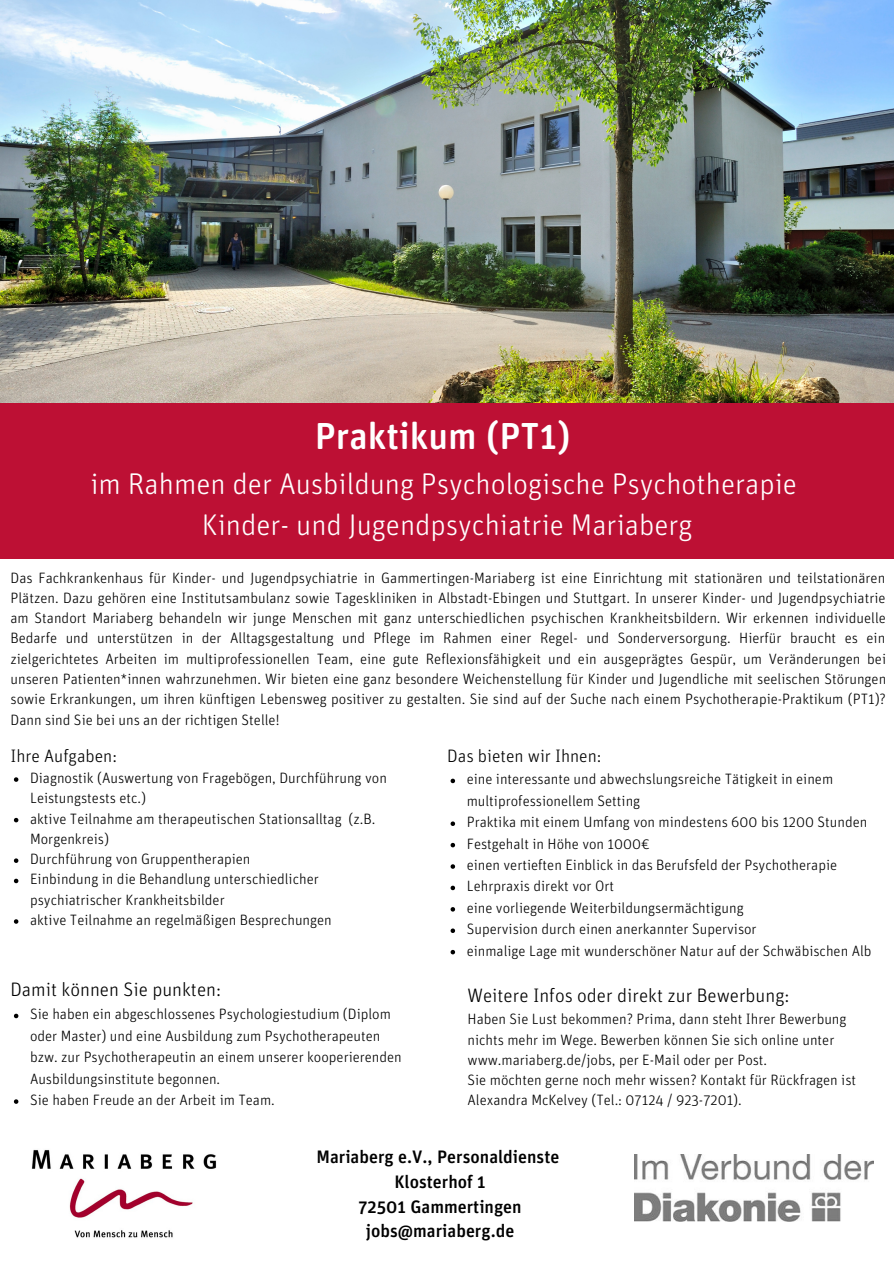
<style>
.page{position:relative;width:894px;height:1264px;background:#fff}
.page>*{position:absolute;margin:0;border:0;box-sizing:border-box;transform-origin:0 0}
.t1{font:500 37.5px "Unit Rounded OT";color:#fff}
.t2{font:300 30px "Unit Rounded OT";color:#fff}
.t3{font:300 19.5px "Unit Rounded OT";color:#000}
.t4{font:500 18px "Unit OT";color:#000}
.t5{font:300 18px "Unit Rounded OT";color:#000}
.t6{font:300 15px/20.2px "Unit Rounded OT";color:#000}
</style>
<div class="page">
<div style="left:0;top:402px;width:893px;height:157px;background:#bd1034"></div>
<img style="left:31px;top:1149px;width:186px;height:89px">
<img style="left:634px;top:1154px;width:239px;height:67px">
<img style="left:0;top:0;width:893px;height:402px">
<svg style="left:14px;top:1013px;width:4px;height:5px"></svg>
<svg style="left:14px;top:1099px;width:4px;height:4px"></svg>
<svg style="left:450px;top:778px;width:5px;height:5px"></svg>
<svg style="left:450px;top:821px;width:5px;height:5px"></svg>
<svg style="left:450px;top:842px;width:5px;height:5px"></svg>
<svg style="left:450px;top:864px;width:5px;height:4px"></svg>
<svg style="left:450px;top:885px;width:5px;height:5px"></svg>
<svg style="left:450px;top:907px;width:5px;height:4px"></svg>
<svg style="left:450px;top:928px;width:5px;height:5px"></svg>
<svg style="left:450px;top:949px;width:5px;height:5px"></svg>
<svg style="left:14px;top:777px;width:4px;height:4px"></svg>
<svg style="left:14px;top:817px;width:4px;height:5px"></svg>
<svg style="left:14px;top:858px;width:4px;height:5px"></svg>
<svg style="left:14px;top:878px;width:4px;height:5px"></svg>
<svg style="left:14px;top:919px;width:4px;height:4px"></svg>
<p class="t1" style="left:314px;top:419px;width:257px">Praktikum (PT1)</p>
<p class="t2" style="left:90px;top:470px;width:708px">im Rahmen der Ausbildung Psychologische Psychotherapie</p>
<p class="t2" style="left:202px;top:511px;width:492px">Kinder- und Jugendpsychiatrie Mariaberg</p>
<p class="t6" style="left:11px;top:568px;width:876px;text-align:justify">Das Fachkrankenhaus für Kinder- und Jugendpsychiatrie in Gammertingen-Mariaberg ist eine Einrichtung mit stationären und teilstationären Plätzen. Dazu gehören eine Institutsambulanz sowie Tageskliniken in Albstadt-Ebingen und Stuttgart. In unserer Kinder- und Jugendpsychiatrie am Standort Mariaberg behandeln wir junge Menschen mit ganz unterschiedlichen psychischen Krankheitsbildern. Wir erkennen individuelle Bedarfe und unterstützen in der Alltagsgestaltung und Pflege im Rahmen einer Regel- und Sonderversorgung. Hierfür braucht es ein zielgerichtetes Arbeiten im multiprofessionellen Team, eine gute Reflexionsfähigkeit und ein ausgeprägtes Gespür, um Veränderungen bei unseren Patienten*innen wahrzunehmen. Wir bieten eine ganz besondere Weichenstellung für Kinder und Jugendliche mit seelischen Störungen sowie Erkrankungen, um ihren künftigen Lebensweg positiver zu gestalten. Sie sind auf der Suche nach einem Psychotherapie-Praktikum (PT1)?<br>Dann sind Sie bei uns an der richtigen Stelle!</p>
<p class="t5" style="left:11px;top:747px;width:108px">Ihre Aufgaben:</p>
<p class="t5" style="left:447px;top:747px;width:156px">Das bieten wir Ihnen:</p>
<p class="t6" style="left:30px;top:768px;width:358px">Diagnostik (Auswertung von Fragebögen, Durchführung von<br>Leistungstests etc.)</p>
<p class="t6" style="left:30px;top:809px;width:347px">aktive Teilnahme am therapeutischen Stationsalltag (z.B.<br>Morgenkreis)</p>
<p class="t6" style="left:30px;top:849px;width:222px">Durchführung von Gruppentherapien</p>
<p class="t6" style="left:30px;top:869px;width:290px">Einbindung in die Behandlung unterschiedlicher psychiatrischer Krankheitsbilder</p>
<p class="t6" style="left:30px;top:910px;width:303px">aktive Teilnahme an regelmäßigen Besprechungen</p>
<p class="t6" style="left:466px;top:769px;width:368px;line-height:21.5px">eine interessante und abwechslungsreiche Tätigkeit in einem multiprofessionellem Setting</p>
<p class="t6" style="left:466px;top:812px;width:402px">Praktika mit einem Umfang von mindestens 600 bis 1200 Stunden</p>
<p class="t6" style="left:466px;top:834px;width:184px">Festgehalt in Höhe von 1000€</p>
<p class="t6" style="left:466px;top:855px;width:372px">einen vertieften Einblick in das Berufsfeld der Psychotherapie</p>
<p class="t6" style="left:466px;top:876px;width:149px">Lehrpraxis direkt vor Ort</p>
<p class="t6" style="left:466px;top:898px;width:278px">eine vorliegende Weiterbildungsermächtigung</p>
<p class="t6" style="left:466px;top:919px;width:291px">Supervision durch einen anerkannter Supervisor</p>
<p class="t6" style="left:466px;top:941px;width:406px">einmalige Lage mit wunderschöner Natur auf der Schwäbischen Alb</p>
<p class="t3" style="left:11px;top:980px;width:212px">Damit können Sie punkten:</p>
<p class="t6" style="left:30px;top:1004px;width:373px;line-height:21.5px">Sie haben ein abgeschlossenes Psychologiestudium (Diplom oder Master) und eine Ausbildung zum Psychotherapeuten bzw. zur Psychotherapeutin an einem unserer kooperierenden Ausbildungsinstitute begonnen.</p>
<p class="t6" style="left:30px;top:1090px;width:246px">Sie haben Freude an der Arbeit im Team.</p>
<p class="t3" style="left:467px;top:986px;width:323px">Weitere Infos oder direkt zur Bewerbung:</p>
<p class="t6" style="left:467px;top:1009px;width:380px">Haben Sie Lust bekommen? Prima, dann steht Ihrer Bewerbung nichts mehr im Wege. Bewerben können Sie sich online unter www.mariaberg.de/jobs, per E-Mail oder per Post.</p>
<p class="t6" style="left:467px;top:1070px;width:390px">Sie möchten gerne noch mehr wissen? Kontakt für Rückfragen ist<br>Alexandra McKelvey (Tel.: 07124 / 923-7201).</p>
<p class="t4" style="left:316px;top:1148px;width:244px">Mariaberg e.V., Personaldienste</p>
<p class="t4" style="left:394px;top:1173px;width:93px">Klosterhof 1</p>
<p class="t4" style="left:358px;top:1198px;width:165px">72501 Gammertingen</p>
<p class="t4" style="left:366px;top:1222px;width:150px">jobs@mariaberg.de</p>
</div>
